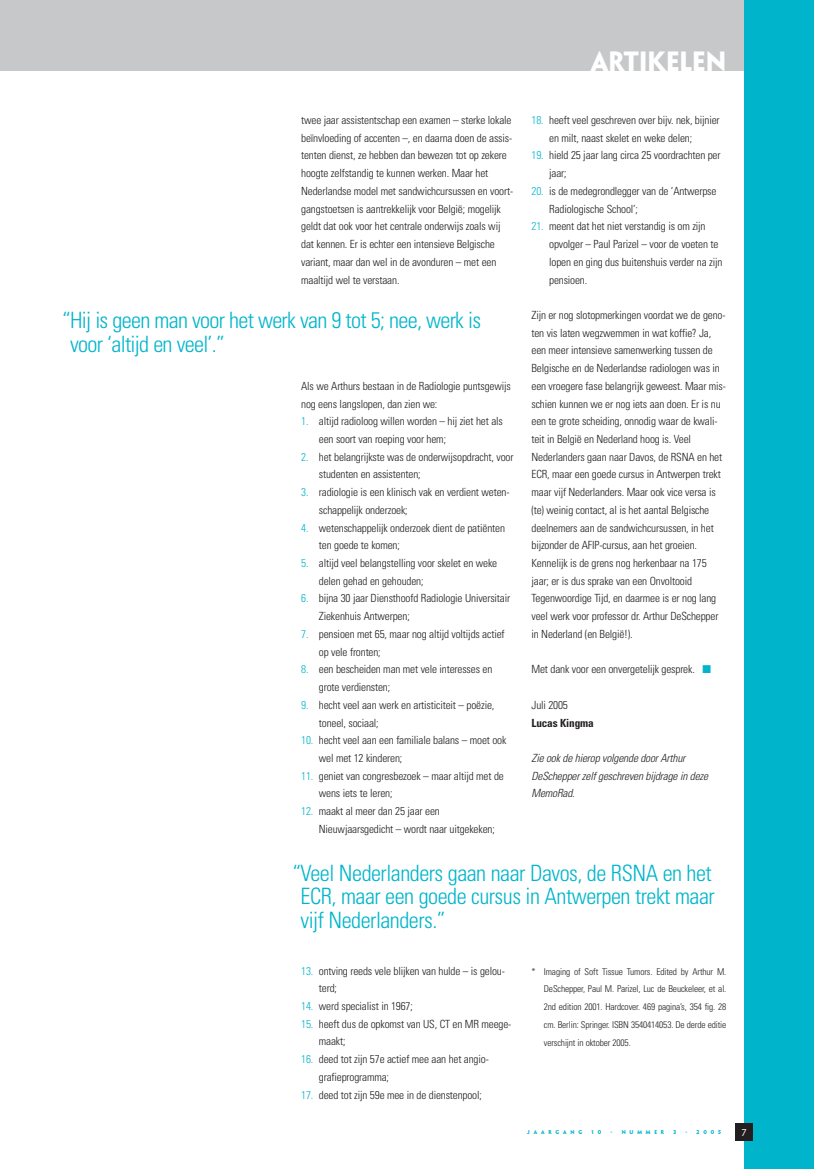
<style>
.page{position:relative;width:815px;height:1169px;background:#fff}
.page>*{position:absolute;margin:0;border:0;box-sizing:border-box;transform-origin:0 0}
.t1{font:25px "Penumbra MM 725 0";color:#fff}
.t2{font:300 condensed 22.5px/23.8px "Univers";letter-spacing:-.02em;color:#00b5cb}
.t3{font:300 condensed 11.25px/17.8px "Univers";letter-spacing:-.015em;color:#231f20}
.t4{font:italic 300 condensed 11.25px/17.8px "Univers";letter-spacing:-.015em;color:#231f20}
.t5{font:700 condensed 11.25px "Univers";letter-spacing:-.015em;color:#231f20}
.t6{font:300 condensed 9.38px/17.8px "Univers";letter-spacing:-.015em;color:#231f20;text-align:justify}
.t7{font:8.75px "Penumbra MM 365 0";color:#fff}
.t8{font:5px "Penumbra MM 725 0";letter-spacing:.77em;color:#00b5cb}
.s1{color:#00b5cb}
</style>
<div class="page">
<div style="left:0;top:0;width:814px;height:71px;background:#c7c8ca"></div>
<div style="left:744px;top:0;width:70px;height:1169px;background:#00b5cb"></div>
<div style="left:735px;top:1123px;width:18px;height:18px;background:#231f20"></div>
<h1 class="t1" style="left:591px;top:48px;width:137px">ARTIKELEN</h1>
<p class="t3" style="left:301px;top:112px;width:214px">twee jaar assistentschap een examen – sterke lokale beïnvloeding of accenten –, en daarna doen de assis&shy;tenten dienst, ze hebben dan bewezen tot op zekere hoogte zelfstandig te kunnen werken. Maar het Nederlandse model met sandwichcursussen en voort&shy;gangstoetsen is aantrekkelijk voor België; mogelijk geldt dat ook voor het centrale onderwijs zoals wij dat kennen. Er is echter een intensieve Belgische variant, maar dan wel in de avonduren – met een maaltijd wel te verstaan.</p>
<h2 class="t2" style="left:70px;top:310px;width:412px;text-indent:-8px">“Hij is geen man voor het werk van 9 tot 5; nee, werk is voor ‘altijd en veel’.”</h2>
<p class="t3" style="left:301px;top:378px;width:211px">Als we Arthurs bestaan in de Radiologie puntsgewijs nog eens langslopen, dan zien we:</p>
<p class="t3" style="left:319px;top:413px;width:186px;text-indent:-18px"><span class="s1">1.</span> altijd radioloog willen worden – hij ziet het als een soort van roeping voor hem;</p>
<p class="t3" style="left:319px;top:449px;width:196px;text-indent:-18px"><span class="s1">2.</span> het belangrijkste was de onderwijsopdracht, voor studenten en assistenten;</p>
<p class="t3" style="left:319px;top:484px;width:192px;text-indent:-18px"><span class="s1">3.</span> radiologie is een klinisch vak en verdient weten&shy;schappelijk onderzoek;</p>
<p class="t3" style="left:319px;top:520px;width:188px;text-indent:-18px"><span class="s1">4.</span> wetenschappelijk onderzoek dient de patiënten ten goede te komen;</p>
<p class="t3" style="left:319px;top:555px;width:180px;text-indent:-18px"><span class="s1">5.</span> altijd veel belangstelling voor skelet en weke delen gehad en gehouden;</p>
<p class="t3" style="left:319px;top:591px;width:193px;text-indent:-18px"><span class="s1">6.</span> bijna 30 jaar Diensthoofd Radiologie Universitair<br>Ziekenhuis Antwerpen;</p>
<p class="t3" style="left:319px;top:626px;width:187px;text-indent:-18px"><span class="s1">7.</span> pensioen met 65, maar nog altijd voltijds actief op vele fronten;</p>
<p class="t3" style="left:319px;top:662px;width:175px;text-indent:-18px"><span class="s1">8.</span> een bescheiden man met vele interesses en grote verdiensten;</p>
<p class="t3" style="left:319px;top:697px;width:177px;text-indent:-18px"><span class="s1">9.</span> hecht veel aan werk en artisticiteit – poëzie, toneel, sociaal;</p>
<p class="t3" style="left:319px;top:732px;width:189px;text-indent:-18px"><span class="s1">10.</span> hecht veel aan een familiale balans – moet ook wel met 12 kinderen;</p>
<p class="t3" style="left:319px;top:768px;width:187px;text-indent:-18px"><span class="s1">11.</span> geniet van congresbezoek – maar altijd met de wens iets te leren;</p>
<p class="t3" style="left:319px;top:803px;width:177px;text-indent:-18px"><span class="s1">12.</span> maakt al meer dan 25 jaar een<br>Nieuwjaarsgedicht – wordt naar uitgekeken;</p>
<p class="t3" style="left:549px;top:112px;width:172px;text-indent:-18px"><span class="s1">18.</span> heeft veel geschreven over bijv. nek, bijnier en milt, naast skelet en weke delen;</p>
<p class="t3" style="left:549px;top:148px;width:173px;text-indent:-18px"><span class="s1">19.</span> hield 25 jaar lang circa 25 voordrachten per jaar;</p>
<p class="t3" style="left:549px;top:183px;width:169px;text-indent:-18px"><span class="s1">20.</span> is de medegrondlegger van de ‘Antwerpse<br>Radiologische School’;</p>
<p class="t3" style="left:549px;top:219px;width:175px;text-indent:-18px"><span class="s1">21.</span> meent dat het niet verstandig is om zijn opvolger – Paul Parizel – voor de voeten te lopen en ging dus buitenshuis verder na zijn pensioen.</p>
<p class="t3" style="left:531px;top:307px;width:196px">Zijn er nog slotopmerkingen voordat we de geno&shy;ten vis laten wegzwemmen in wat koffie? Ja, een meer intensieve samenwerking tussen de Belgische en de Nederlandse radiologen was in een vroegere fase belangrijk geweest. Maar mis&shy;schien kunnen we er nog iets aan doen. Er is nu een te grote scheiding, onnodig waar de kwali&shy;teit in België en Nederland hoog is. Veel Nederlanders gaan naar Davos, de RSNA en het ECR, maar een goede cursus in Antwerpen trekt maar vijf Nederlanders. Maar ook vice versa is (te) weinig contact, al is het aantal Belgische deelnemers aan de sandwichcursussen, in het bijzonder de AFIP-cursus, aan het groeien.<br>Kennelijk is de grens nog herkenbaar na 175 jaar; er is dus sprake van een Onvoltooid Tegenwoordige Tijd, en daarmee is er nog lang veel werk voor professor dr. Arthur DeSchepper in Nederland (en België!).</p>
<p class="t3" style="left:531px;top:662px;width:181px">Met dank voor een onvergetelijk gesprek. <span class="s1">■</span></p>
<p class="t3" style="left:531px;top:697px;width:38px">Juli 2005</p>
<p class="t5" style="left:531px;top:718px;width:64px">Lucas Kingma</p>
<p class="t4" style="left:531px;top:750px;width:178px">Zie ook de hierop volgende door Arthur<br>DeSchepper zelf geschreven bijdrage in deze<br>MemoRad.</p>
<h2 class="t2" style="left:301px;top:863px;width:416px;text-indent:-8px">“Veel Nederlanders gaan naar Davos, de RSNA en het<br>ECR, maar een goede cursus in Antwerpen trekt maar vijf Nederlanders.”</h2>
<p class="t3" style="left:319px;top:963px;width:188px;text-indent:-18px"><span class="s1">13.</span> ontving reeds vele blijken van hulde – is gelou&shy;terd;</p>
<p class="t3" style="left:301px;top:998px;width:113px"><span class="s1">14.</span> werd specialist in 1967;</p>
<p class="t3" style="left:319px;top:1016px;width:194px;text-indent:-18px"><span class="s1">15.</span> heeft dus de opkomst van US, CT en MR meege&shy;maakt;</p>
<p class="t3" style="left:319px;top:1051px;width:171px;text-indent:-18px"><span class="s1">16.</span> deed tot zijn 57e actief mee aan het angio&shy;grafieprogramma;</p>
<p class="t3" style="left:301px;top:1087px;width:182px"><span class="s1">17.</span> deed tot zijn 59e mee in de dienstenpool;</p>
<p class="t6" style="left:544px;top:963px;width:184px;text-indent:-12px">* Imaging of Soft Tissue Tumors. Edited by Arthur M.<br>DeSchepper, Paul M. Parizel, Luc de Beuckeleer, et al.<br>2nd edition 2001. Hardcover. 469 pagina’s, 354 fig. 28 cm. Berlin: Springer. ISBN 3540414053. De derde editie verschijnt in oktober 2005.</p>
<p class="t8" style="left:527px;top:1129px;width:56px">JAARGANG</p>
<p class="t8" style="left:592px;top:1129px;width:11px">1 0</p>
<p class="t8" style="left:611px;top:1129px;width:55px">- NUMMER</p>
<p class="t8" style="left:673px;top:1129px;width:4px">3</p>
<p class="t8" style="left:685px;top:1129px;width:37px">- 2005</p>
<p class="t7" style="left:742px;top:1127px;width:6px">7</p>
</div>
